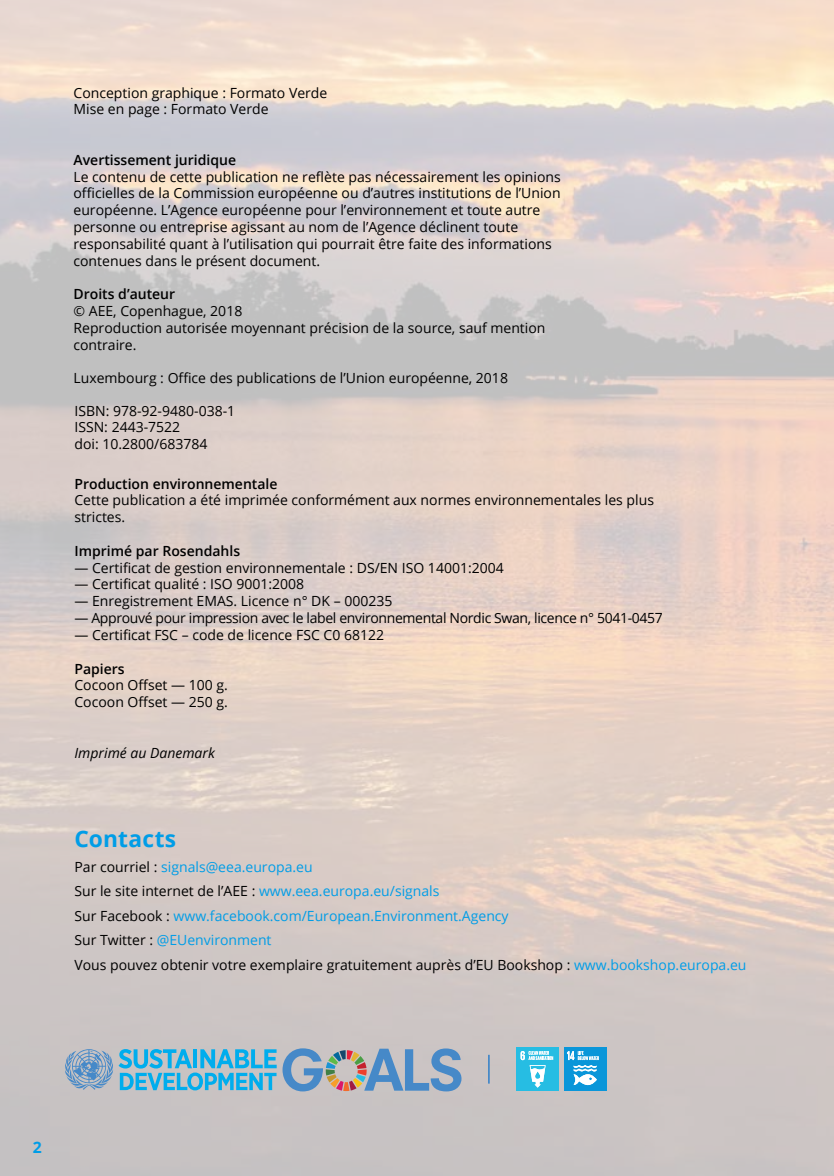
<style>
.page{position:relative;width:834px;height:1176px;background:#fff}
.page>*{position:absolute;margin:0;border:0;box-sizing:border-box;transform-origin:0 0}
.t1{font:700 22.75px "Open Sans";letter-spacing:.01em;color:#009de7}
.t2{font:700 15.75px "Open Sans";color:#009de7}
.t3{font:14px/16.8px "Open Sans";color:#000}
.t4{font:14px/24.5px "Open Sans";color:#009de7}
.t5{font:600 14px "Open Sans";color:#000}
.t6{font:14px "Open Sans";letter-spacing:-.025em;color:#000}
.t7{font:italic 14px "Open Sans";color:#000}
.s1{color:#000}
</style>
<div class="page">
<img style="left:0;top:0;width:833px;height:1176px">
<svg style="left:488px;top:1055px;width:1px;height:28px"></svg>
<svg style="left:65px;top:1049px;width:211px;height:41px;background:#75b5d1"></svg>
<svg style="left:282px;top:1048px;width:179px;height:43px;background:#94a6ba"></svg>
<div style="left:516px;top:1047px;width:43px;height:44px;background:#26bde3"></div>
<svg style="left:520px;top:1051px;width:33px;height:36px"></svg>
<div style="left:563px;top:1047px;width:43px;height:44px;background:#0a96d9"></div>
<svg style="left:567px;top:1051px;width:32px;height:34px"></svg>
<p class="t3" style="left:73px;top:84px;width:255px">Conception graphique : Formato Verde<br>Mise en page : Formato Verde</p>
<p class="t5" style="left:73px;top:150px;width:164px">Avertissement juridique</p>
<p class="t3" style="left:73px;top:168px;width:488px">Le contenu de cette publication ne reflète pas nécessairement les opinions officielles de la Commission européenne ou d’autres institutions de l’Union européenne. L’Agence européenne pour l’environnement et toute autre personne ou entreprise agissant au nom de l’Agence déclinent toute responsabilité quant à l’utilisation qui pourrait être faite des informations contenues dans le présent document.</p>
<p class="t5" style="left:73px;top:284px;width:103px">Droits d’auteur</p>
<p class="t3" style="left:73px;top:302px;width:473px">© AEE, Copenhague, 2018<br>Reproduction autorisée moyennant précision de la source, sauf mention contraire.</p>
<p class="t3" style="left:73px;top:369px;width:436px">Luxembourg : Office des publications de l’Union européenne, 2018</p>
<p class="t3" style="left:74px;top:402px;width:162px">ISBN: 978-92-9480-038-1<br>ISSN: 2443-7522<br>doi: 10.2800/683784</p>
<p class="t5" style="left:74px;top:474px;width:204px">Production environnementale</p>
<p class="t3" style="left:74px;top:491px;width:581px">Cette publication a été imprimée conformément aux normes environnementales les plus strictes.</p>
<p class="t5" style="left:74px;top:541px;width:167px">Imprimé par Rosendahls</p>
<p class="t3" style="left:74px;top:559px;width:431px">— Certificat de gestion environnementale : DS/EN ISO 14001:2004</p>
<p class="t3" style="left:74px;top:575px;width:231px">— Certificat qualité : ISO 9001:2008</p>
<p class="t3" style="left:74px;top:592px;width:319px">— Enregistrement EMAS. Licence n° DK – 000235</p>
<p class="t6" style="left:74px;top:608px;width:589px">— Approuvé pour impression avec le label environnemental Nordic Swan, licence n° 5041-0457</p>
<p class="t3" style="left:74px;top:626px;width:311px">— Certificat FSC – code de licence FSC C0 68122</p>
<p class="t5" style="left:74px;top:659px;width:52px">Papiers</p>
<p class="t3" style="left:74px;top:676px;width:155px">Cocoon Offset — 100 g.<br>Cocoon Offset — 250 g.</p>
<p class="t7" style="left:74px;top:743px;width:142px">Imprimé au Danemark</p>
<h1 class="t1" style="left:74px;top:823px;width:103px">Contacts</h1>
<p class="t4" style="left:74px;top:854px;width:673px"><span class="s1">Par courriel :</span> signals@eea.europa.eu<br><span class="s1">Sur le site internet de l’AEE :</span> www.eea.europa.eu/signals<br><span class="s1">Sur Facebook :</span> www.facebook.com/European.Environment.Agency<br><span class="s1">Sur Twitter :</span> @EUenvironment<br><span class="s1">Vous pouvez obtenir votre exemplaire gratuitement auprès d’EU Bookshop :</span> www.bookshop.europa.eu</p>
<p class="t2" style="left:33px;top:1136px;width:10px">2</p>
</div>
